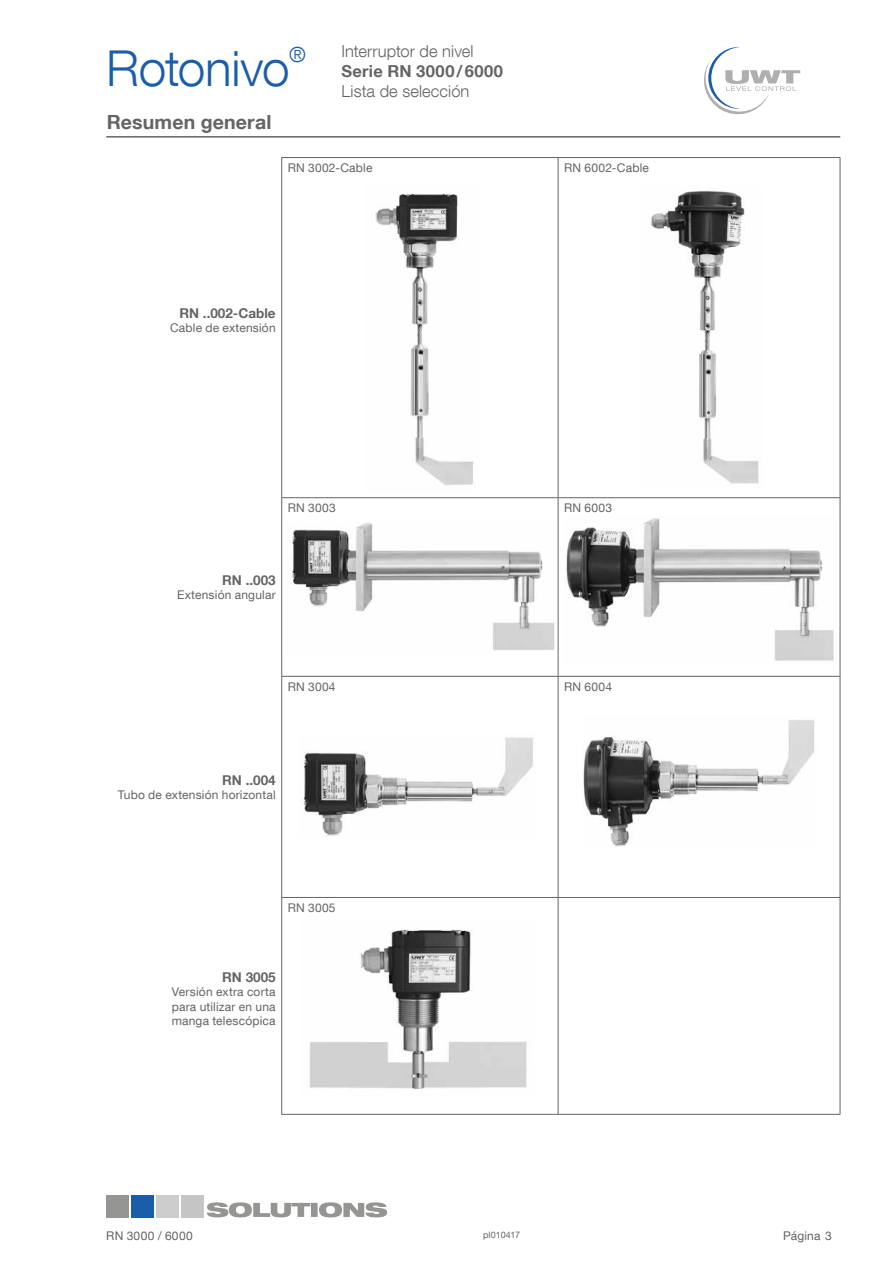
<style>
.page{position:relative;width:893px;height:1263px;background:#fff}
.page>*{position:absolute;margin:0;border:0;box-sizing:border-box;transform-origin:0 0}
.t1{font:300 49.5px "Helvetica Neue LT Com";letter-spacing:-.015em;color:#1a5eab}
.t2{font:300 20.85px "Helvetica Neue LT Com";color:#1a5eab}
.t3{font:700 19.5px "Helvetica Neue LT Com";letter-spacing:.005em;color:#646463}
.t4{font:300 16.5px "Helvetica Neue LT Com";letter-spacing:.005em;color:#646463}
.t5{font:700 16.5px "Helvetica Neue LT Com";letter-spacing:.03em;color:#646463}
.t6{font:700 13.5px "Helvetica Neue LT Com";color:#646463}
.t7{font:12px/14.4px "Helvetica Neue LT Com";letter-spacing:.015em;color:#646463;text-align:justify}
.t8{font:9px "Helvetica Neue LT Com";color:#646463}
</style>
<div class="page">
<svg style="left:704px;top:47px;width:96px;height:68px"></svg>
<div style="left:106px;top:1195px;width:22px;height:22px;background:#959594"></div>
<div style="left:131px;top:1195px;width:22px;height:22px;background:#1a5eab"></div>
<div style="left:157px;top:1195px;width:22px;height:22px;background:#cdcdcd"></div>
<div style="left:182px;top:1195px;width:22px;height:22px;background:#c5c5c5"></div>
<svg style="left:207px;top:1202px;width:180px;height:15px"></svg>
<hr style="left:282px;top:157px;width:276px;height:1px;background:#646463">
<hr style="left:281px;top:158px;width:1px;height:339px;background:#646463">
<hr style="left:558px;top:157px;width:282px;height:1px;background:#646463">
<hr style="left:558px;top:158px;width:1px;height:339px;background:#646463">
<hr style="left:840px;top:158px;width:1px;height:339px;background:#646463">
<hr style="left:282px;top:497px;width:276px;height:1px;background:#646463">
<hr style="left:281px;top:498px;width:1px;height:178px;background:#646463">
<hr style="left:558px;top:497px;width:282px;height:1px;background:#646463">
<hr style="left:558px;top:498px;width:1px;height:178px;background:#646463">
<hr style="left:840px;top:498px;width:1px;height:178px;background:#646463">
<hr style="left:282px;top:676px;width:276px;height:1px;background:#646463">
<hr style="left:281px;top:676px;width:1px;height:221px;background:#646463">
<hr style="left:558px;top:676px;width:282px;height:1px;background:#646463">
<hr style="left:558px;top:676px;width:1px;height:221px;background:#646463">
<hr style="left:840px;top:676px;width:1px;height:221px;background:#646463">
<hr style="left:282px;top:897px;width:276px;height:1px;background:#646463">
<hr style="left:281px;top:898px;width:1px;height:216px;background:#646463">
<hr style="left:558px;top:897px;width:282px;height:1px;background:#646463">
<hr style="left:558px;top:898px;width:1px;height:216px;background:#646463">
<hr style="left:840px;top:898px;width:1px;height:216px;background:#646463">
<hr style="left:282px;top:1114px;width:276px;height:1px;background:#646463">
<hr style="left:558px;top:1114px;width:282px;height:1px;background:#646463">
<hr style="left:106px;top:136px;width:734px;height:2px;background:#646463">
<img style="left:650px;top:190px;width:109px;height:294px">
<img style="left:375px;top:193px;width:99px;height:292px">
<img style="left:292px;top:523px;width:263px;height:128px">
<img style="left:566px;top:518px;width:268px;height:143px">
<img style="left:309px;top:929px;width:218px;height:160px">
<img style="left:303px;top:737px;width:231px;height:99px">
<img style="left:583px;top:720px;width:232px;height:127px">
<h1 class="t1" style="left:106px;top:38px;width:185px">Rotonivo</h1>
<h2 class="t2" style="left:289px;top:42px;width:18px">®</h2>
<h3 class="t3" style="left:107px;top:110px;width:166px">Resumen general</h3>
<h3 class="t4" style="left:342px;top:41px;width:133px">Interruptor de nivel</h3>
<h3 class="t5" style="left:342px;top:61px;width:163px">Serie RN 3000/6000</h3>
<h3 class="t4" style="left:342px;top:81px;width:129px">Lista de selección</h3>
<p class="t7" style="left:288px;top:160px;width:86px">RN 3002-Cable</p>
<p class="t7" style="left:564px;top:160px;width:86px">RN 6002-Cable</p>
<p class="t6" style="left:179px;top:305px;width:98px">RN ..002-Cable</p>
<p class="t7" style="left:170px;top:321px;width:107px">Cable de extensión</p>
<p class="t7" style="left:288px;top:500px;width:49px">RN 3003</p>
<p class="t7" style="left:564px;top:500px;width:50px">RN 6003</p>
<p class="t6" style="left:222px;top:571px;width:55px">RN ..003</p>
<p class="t7" style="left:177px;top:587px;width:100px">Extensión angular</p>
<p class="t7" style="left:288px;top:679px;width:49px">RN 3004</p>
<p class="t7" style="left:564px;top:679px;width:49px">RN 6004</p>
<p class="t6" style="left:222px;top:771px;width:55px">RN ..004</p>
<p class="t7" style="left:118px;top:787px;width:159px">Tubo de extensión horizontal</p>
<p class="t7" style="left:288px;top:900px;width:49px">RN 3005</p>
<p class="t6" style="left:222px;top:968px;width:55px">RN 3005</p>
<p class="t7" style="left:172px;top:984px;width:106px">Versión extra corta para utilizar en una manga telescópica</p>
<p class="t7" style="left:106px;top:1228px;width:88px">RN 3000 / 6000</p>
<p class="t8" style="left:483px;top:1229px;width:39px">pl010417</p>
<p class="t7" style="left:783px;top:1228px;width:50px">Página 3</p>
</div>
